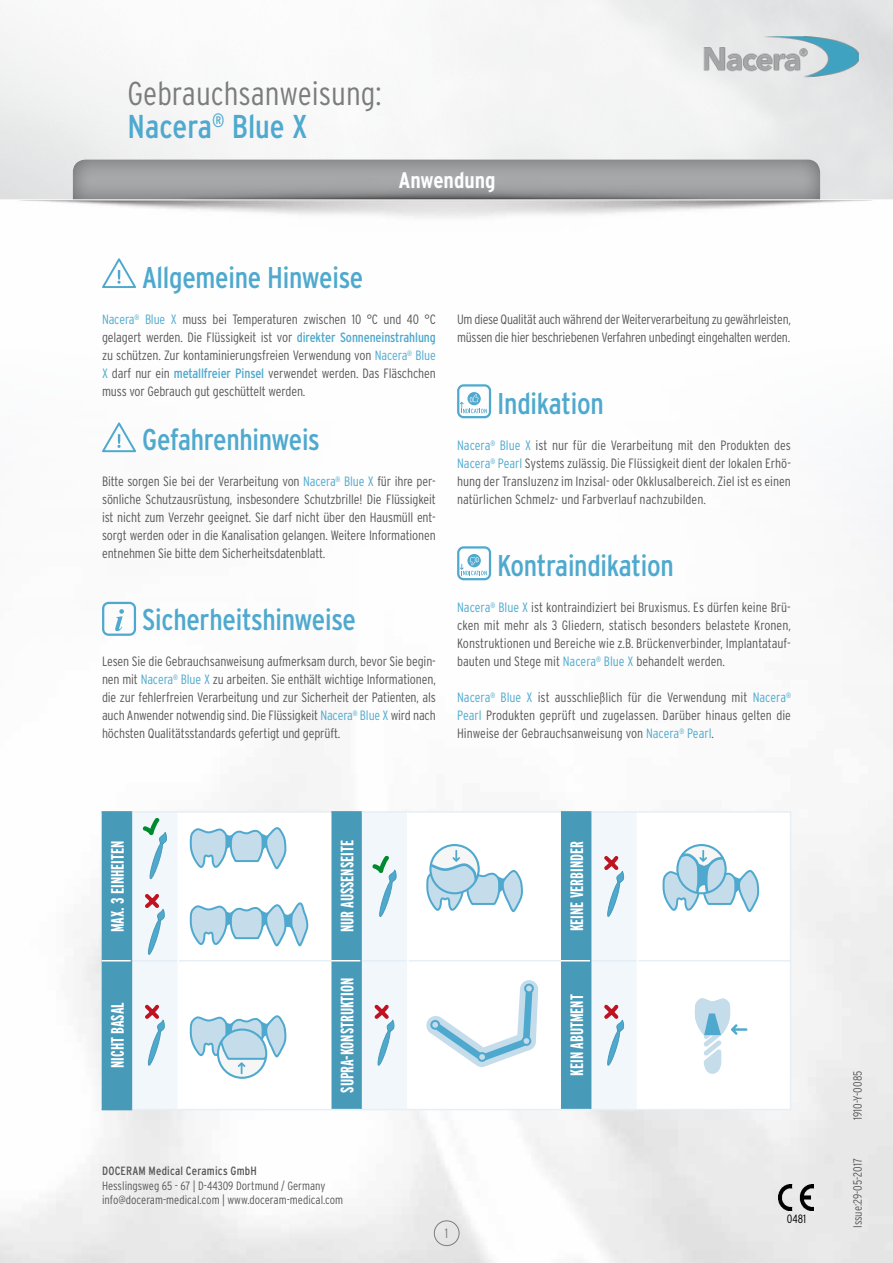
<style>
.page{position:relative;width:893px;height:1263px;background:#fff}
.page>*{position:absolute;margin:0;border:0;box-sizing:border-box;transform-origin:0 0}
.t1{font:300 condensed 33px/33px "Interstate";color:#7b7c7e}
.t2{font:condensed 30px "Interstate";letter-spacing:-.01em;color:#4fa9ce}
.t3{font:700 condensed 22.5px "Interstate";color:#fff}
.t4{font:700 extra-condensed 18px "Interstate";color:#fff}
.t5{font:300 condensed 13.5px/18px "Interstate";letter-spacing:-.01em;color:#58585a;text-align:justify}
.t6{font:300 condensed 13.5px "Interstate";color:#7b7c7e}
.t7{font:300 condensed 12px/13.5px "Interstate";color:#58585a}
.t8{font:condensed 12px "Interstate";letter-spacing:.015em;color:#58585a}
.t9{font:300 condensed 12px "Interstate";color:#000}
.s1{font-weight:400;color:#4fa9ce}
.s2{color:#4fa9ce}
</style>
<div class="page">
<img style="left:0;top:390px;width:893px;height:873px">
<img style="left:704px;top:36px;width:155px;height:41px">
<img style="left:779px;top:1184px;width:35px;height:26px">
<img style="left:19px;top:147px;width:858px;height:52px">
<img style="left:88px;top:177px;width:720px;height:22px">
<img style="left:252px;top:147px;width:392px;height:52px">
<svg style="left:102px;top:258px;width:34px;height:30px"></svg>
<svg style="left:102px;top:422px;width:34px;height:30px"></svg>
<svg style="left:102px;top:602px;width:34px;height:34px"></svg>
<svg style="left:457px;top:384px;width:34px;height:34px"></svg>
<svg style="left:457px;top:546px;width:34px;height:34px"></svg>
<div style="left:102px;top:813px;width:29px;height:296px;background:#489ab9"></div>
<div style="left:132px;top:813px;width:45px;height:296px;background:#f1f7fa"></div>
<svg style="left:179px;top:813px;width:611px;height:296px"></svg>
<hr style="left:132px;top:811px;width:46px;height:2px;background:#e5eff5">
<hr style="left:178px;top:811px;width:153px;height:2px;background:#e5eff5">
<hr style="left:362px;top:811px;width:46px;height:2px;background:#e5eff5">
<hr style="left:408px;top:811px;width:153px;height:2px;background:#e5eff5">
<hr style="left:591px;top:811px;width:46px;height:2px;background:#e5eff5">
<hr style="left:637px;top:811px;width:154px;height:2px;background:#e5eff5">
<hr style="left:790px;top:813px;width:1px;height:147px;background:#e5eff5">
<hr style="left:132px;top:960px;width:45px;height:1px;background:#e5eff5">
<hr style="left:132px;top:1109px;width:46px;height:1px;background:#e5eff5">
<hr style="left:179px;top:960px;width:152px;height:1px;background:#e5eff5">
<hr style="left:178px;top:1109px;width:153px;height:1px;background:#e5eff5">
<hr style="left:362px;top:960px;width:45px;height:1px;background:#e5eff5">
<hr style="left:361px;top:1109px;width:47px;height:1px;background:#e5eff5">
<hr style="left:409px;top:960px;width:152px;height:1px;background:#e5eff5">
<hr style="left:408px;top:1109px;width:153px;height:1px;background:#e5eff5">
<hr style="left:591px;top:960px;width:46px;height:1px;background:#e5eff5">
<hr style="left:591px;top:1109px;width:46px;height:1px;background:#e5eff5">
<hr style="left:638px;top:960px;width:153px;height:1px;background:#e5eff5">
<hr style="left:790px;top:961px;width:1px;height:148px;background:#e5eff5">
<hr style="left:637px;top:1109px;width:154px;height:1px;background:#e5eff5">
<hr style="left:102px;top:811px;width:30px;height:2px;background:#489ab9">
<hr style="left:131px;top:813px;width:1px;height:148px;background:#489ab9">
<hr style="left:331px;top:811px;width:31px;height:2px;background:#489ab9">
<hr style="left:360px;top:813px;width:2px;height:148px;background:#489ab9">
<hr style="left:561px;top:811px;width:30px;height:2px;background:#489ab9">
<hr style="left:590px;top:813px;width:1px;height:148px;background:#489ab9">
<hr style="left:102px;top:1109px;width:30px;height:1px;background:#489ab9">
<hr style="left:131px;top:961px;width:1px;height:148px;background:#489ab9">
<hr style="left:331px;top:1109px;width:30px;height:1px;background:#e5eff5">
<hr style="left:360px;top:961px;width:2px;height:148px;background:#489ab9">
<hr style="left:561px;top:1109px;width:30px;height:1px;background:#e5eff5">
<hr style="left:590px;top:961px;width:1px;height:148px;background:#489ab9">
<svg style="left:102px;top:960px;width:29px;height:1px"></svg>
<svg style="left:331px;top:960px;width:29px;height:1px"></svg>
<svg style="left:561px;top:960px;width:29px;height:1px"></svg>
<hr style="left:177px;top:813px;width:2px;height:148px;background:#fff">
<hr style="left:407px;top:813px;width:2px;height:148px;background:#fff">
<hr style="left:637px;top:813px;width:1px;height:148px;background:#fff">
<hr style="left:177px;top:961px;width:2px;height:148px;background:#fff">
<hr style="left:407px;top:961px;width:2px;height:148px;background:#fff">
<hr style="left:637px;top:961px;width:1px;height:148px;background:#fff">
<svg style="left:142px;top:817px;width:26px;height:63px"></svg>
<svg style="left:143px;top:890px;width:23px;height:66px"></svg>
<svg style="left:371px;top:854px;width:26px;height:64px"></svg>
<svg style="left:602px;top:852px;width:23px;height:66px"></svg>
<svg style="left:143px;top:1001px;width:23px;height:65px"></svg>
<svg style="left:373px;top:1001px;width:22px;height:65px"></svg>
<svg style="left:602px;top:1001px;width:23px;height:65px"></svg>
<svg style="left:189px;top:1014px;width:99px;height:64px"></svg>
<svg style="left:425px;top:980px;width:113px;height:87px"></svg>
<div style="left:431px;top:1021px;width:8px;height:8px;background:#c5dcea;border-radius:50%"></div>
<div style="left:430px;top:1020px;width:10px;height:10px;border:2px solid #4fa9ce;border-radius:50%"></div>
<div style="left:478px;top:1053px;width:8px;height:8px;background:#c5dcea;border-radius:50%"></div>
<div style="left:477px;top:1052px;width:10px;height:10px;border:2px solid #4fa9ce;border-radius:50%"></div>
<div style="left:523px;top:1037px;width:7px;height:8px;background:#c5dcea;border-radius:50%"></div>
<div style="left:522px;top:1036px;width:9px;height:10px;border:2px solid #4fa9ce;border-radius:50%"></div>
<div style="left:525px;top:985px;width:8px;height:7px;background:#c5dcea;border-radius:50%"></div>
<div style="left:524px;top:984px;width:10px;height:9px;border:2px solid #4fa9ce;border-radius:50%"></div>
<svg style="left:694px;top:997px;width:53px;height:77px"></svg>
<svg style="left:189px;top:826px;width:99px;height:44px"></svg>
<svg style="left:189px;top:901px;width:120px;height:65px"></svg>
<svg style="left:677px;top:845px;width:49px;height:48px"></svg>
<svg style="left:662px;top:850px;width:98px;height:63px"></svg>
<div style="left:676px;top:844px;width:51px;height:50px;border:2px solid #4fa9ce;border-radius:50%"></div>
<svg style="left:430px;top:845px;width:49px;height:48px"></svg>
<svg style="left:425px;top:850px;width:99px;height:63px"></svg>
<div style="left:429px;top:844px;width:51px;height:50px;border:2px solid #4fa9ce;border-radius:50%"></div>
<div style="left:434px;top:1220px;width:25px;height:26px;border:1px solid #7b7c7e;border-radius:50%"></div>
<h1 class="t1" style="left:128px;top:77px;width:255px">Gebrauchsanweisung:<br><span class="s1">Nacera</span><sup>®</sup> <span class="s1">Blue X</span></h1>
<h3 class="t3" style="left:398px;top:168px;width:99px">Anwendung</h3>
<h2 class="t2" style="left:142px;top:261px;width:223px">Allgemeine Hinweise</h2>
<p class="t5" style="left:102px;top:310px;width:335px"><span class="s2">Nacera</span><sup>®</sup> <span class="s2">Blue X</span> muss bei Temperaturen zwischen 10 °C und 40 °C gelagert werden. Die Flüssigkeit ist vor <span class="s1">direkter Sonneneinstrahlung </span>zu schützen. Zur kontaminierungsfreien Verwendung von <span class="s2">Nacera</span><sup>®</sup> <span class="s2">Blue X</span> darf nur ein <span class="s1">metallfreier Pinsel</span> verwendet werden. Das Fläschchen muss vor Gebrauch gut geschüttelt werden.</p>
<h2 class="t2" style="left:142px;top:423px;width:179px">Gefahrenhinweis</h2>
<p class="t5" style="left:102px;top:472px;width:335px">Bitte sorgen Sie bei der Verarbeitung von <span class="s2">Nacera</span><sup>®</sup> <span class="s2">Blue X</span> für ihre per&shy;sönliche Schutzausrüstung, insbesondere Schutzbrille! Die Flüssigkeit ist nicht zum Verzehr geeignet. Sie darf nicht über den Hausmüll ent&shy;sorgt werden oder in die Kanalisation gelangen. Weitere Informationen entnehmen Sie bitte dem Sicherheitsdatenblatt.</p>
<h2 class="t2" style="left:142px;top:603px;width:215px">Sicherheitshinweise</h2>
<p class="t5" style="left:102px;top:652px;width:335px">Lesen Sie die Gebrauchsanweisung aufmerksam durch, bevor Sie begin&shy;nen mit <span class="s2">Nacera</span><sup>®</sup> <span class="s2">Blue X</span> zu arbeiten. Sie enthält wichtige Informationen, die zur fehlerfreien Verarbeitung und zur Sicherheit der Patienten, als auch Anwender notwendig sind. Die Flüssigkeit <span class="s2">Nacera</span><sup>®</sup> <span class="s2">Blue X</span> wird nach höchsten Qualitätsstandards gefertigt und geprüft.</p>
<p class="t5" style="left:457px;top:310px;width:335px">Um diese Qualität auch während der Weiterverarbeitung zu gewährleisten, müssen die hier beschriebenen Verfahren unbedingt eingehalten werden.</p>
<h2 class="t2" style="left:497px;top:387px;width:108px">Indikation</h2>
<p class="t5" style="left:457px;top:436px;width:335px"><span class="s2">Nacera</span><sup>®</sup> <span class="s2">Blue X</span> ist nur für die Verarbeitung mit den Produkten des <span class="s2">Nacera</span><sup>®</sup> <span class="s2">Pearl</span> Systems zulässig. Die Flüssigkeit dient der lokalen Erhö&shy;hung der Transluzenz im Inzisal- oder Okklusalbereich. Ziel ist es einen natürlichen Schmelz- und Farbverlauf nachzubilden.</p>
<h2 class="t2" style="left:497px;top:549px;width:178px">Kontraindikation</h2>
<p class="t5" style="left:457px;top:598px;width:335px"><span class="s2">Nacera</span><sup>®</sup> <span class="s2">Blue X</span> ist kontraindiziert bei Bruxismus. Es dürfen keine Brü&shy;cken mit mehr als 3 Gliedern, statisch besonders belastete Kronen, Konstruktionen und Bereiche wie z.B. Brückenverbinder, Implantatauf&shy;bauten und Stege mit <span class="s2">Nacera</span><sup>®</sup> <span class="s2">Blue X</span> behandelt werden.</p>
<p class="t5" style="left:457px;top:688px;width:335px"><span class="s2">Nacera</span><sup>®</sup> <span class="s2">Blue X</span> ist ausschließlich für die Verwendung mit <span class="s2">Nacera</span><sup>® </sup><span class="s2">Pearl</span> Produkten geprüft und zugelassen. Darüber hinaus gelten die Hinweise der Gebrauchsanweisung von <span class="s2">Nacera</span><sup>®</sup> <span class="s2">Pearl</span>.</p>
<h3 class="t4" style="left:108px;top:932px;width:93px;rotate:-90deg">MAX. 3 EINHEITEN</h3>
<h3 class="t4" style="left:337px;top:932px;width:94px;rotate:-90deg">NUR AUSSENSEITE</h3>
<h3 class="t4" style="left:567px;top:931px;width:92px;rotate:-90deg">KEINE VERBINDER</h3>
<h3 class="t4" style="left:108px;top:1068px;width:67px;rotate:-90deg">NICHT BASAL</h3>
<h3 class="t4" style="left:337px;top:1092px;width:116px;rotate:-90deg">SUPRA-KONSTRUKTION</h3>
<p class="t8" style="left:102px;top:1164px;width:156px">DOCERAM Medical Ceramics GmbH</p>
<p class="t7" style="left:102px;top:1179px;width:243px">Hesslingsweg 65 - 67 | D-44309 Dortmund / Germany info@doceram-medical.com | www.doceram-medical.com</p>
<p class="t6" style="left:445px;top:1225px;width:5px">1</p>
<h3 class="t4" style="left:567px;top:1076px;width:83px;rotate:-90deg">KEIN ABUTMENT</h3>
<p class="t9" style="left:787px;top:1212px;width:21px">0481</p>
<p class="t7" style="left:851px;top:1120px;width:51px;rotate:-90deg">1910-Y-0085</p>
<p class="t7" style="left:851px;top:1228px;width:71px;rotate:-90deg">Issue:29-05-2017</p>
</div>
